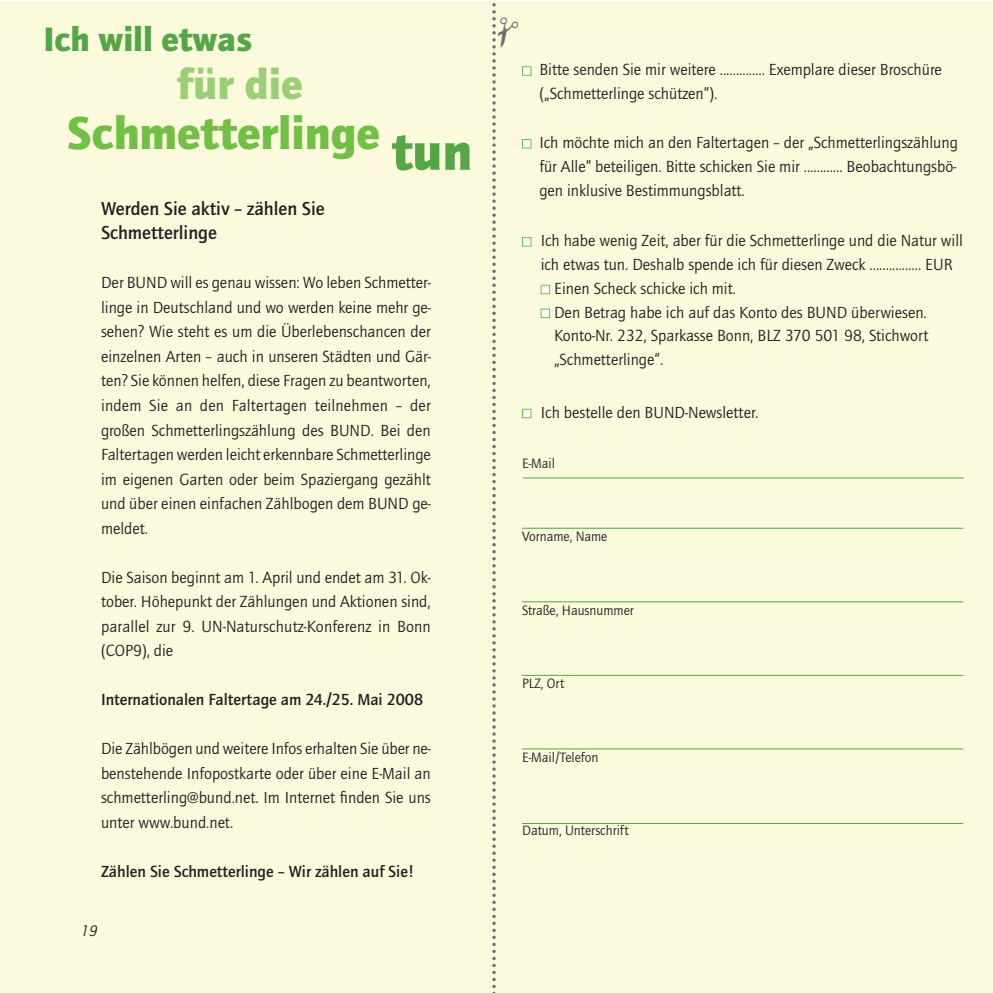
<style>
.page{position:relative;width:993px;height:993px;background:#fff}
.page>*{position:absolute;margin:0;border:0;box-sizing:border-box;transform-origin:0 0}
.t1{font:900 54.25px "Quay Itc T";color:#54a647}
.t2{font:900 47.25px "Quay Itc T";color:#71bf44}
.t3{font:900 43.75px "Quay Itc T";color:#9cce78}
.t4{font:900 35px "Quay Itc T";color:#54a647}
.t5{font:700 19.25px/24.5px "Quay Itc T";color:#231f20}
.t6{font:16.62px/24.5px "Quay Itc T";color:#231f20;text-align:justify}
.t7{font:700 16.62px "Quay Itc T";color:#231f20}
.t8{font:italic 15.75px "Quay Itc T";color:#231f20}
.t9{font:14px "Quay Itc T";color:#231f20}
.s1{font-family:"Agfa Rotis Sans Serif";font-weight:800}
.s2{color:#fff}
.s3{font-family:"Agfa Rotis Sans Serif"}
</style>
<div class="page">
<div style="left:0;top:2px;width:992px;height:990px;background:#fbfadc"></div>
<hr style="left:522px;top:527px;width:440px;height:1px;background:#54a647">
<hr style="left:522px;top:601px;width:440px;height:1px;background:#54a647">
<hr style="left:522px;top:674px;width:440px;height:1px;background:#54a647">
<hr style="left:522px;top:748px;width:440px;height:1px;background:#54a647">
<hr style="left:522px;top:822px;width:440px;height:1px;background:#54a647">
<hr style="left:522px;top:477px;width:441px;height:1px;background:#54a647">
<svg style="left:492px;top:3px;width:4px;height:989px"></svg>
<h3 class="t4" style="left:43px;top:25px;width:210px">Ich will etwas</h3>
<h3 class="t3" style="left:177px;top:66px;width:127px">für die</h3>
<h2 class="t2" style="left:67px;top:113px;width:314px">Schmetterlinge</h2>
<h1 class="t1" style="left:391px;top:129px;width:82px">tun</h1>
<p class="t5" style="left:101px;top:197px;width:225px">Werden Sie aktiv – zählen Sie<br>Schmetterlinge</p>
<p class="t6" style="left:101px;top:272px;width:331px">Der BUND will es genau wissen: Wo leben Schmetter&shy;linge in Deutschland und wo werden keine mehr ge&shy;sehen? Wie steht es um die Überlebenschancen der einzelnen Arten – auch in unseren Städten und Gär&shy;ten? Sie können helfen, diese Fragen zu beantworten, indem Sie an den Faltertagen teilnehmen – der großen Schmetterlingszählung des BUND. Bei den Faltertagen werden leicht erkennbare Schmetterlinge im eigenen Garten oder beim Spaziergang gezählt und über einen einfachen Zählbogen dem BUND ge&shy;meldet.</p>
<p class="t6" style="left:101px;top:566px;width:331px">Die Saison beginnt am 1. April und endet am 31. Ok&shy;tober. Höhepunkt der Zählungen und Aktionen sind, parallel zur 9. UN-Naturschutz-Konferenz in Bonn (COP9), die</p>
<p class="t7" style="left:101px;top:692px;width:323px">Internationalen Faltertage am 24.<span class="s1">/</span>25. Mai 2008</p>
<p class="t6" style="left:101px;top:737px;width:331px">Die Zählbögen und weitere Infos erhalten Sie über ne&shy;benstehende Infopostkarte oder über eine E-Mail an schmetterling@bund.net. Im Internet finden Sie uns unter www.bund.net.</p>
<p class="t7" style="left:101px;top:864px;width:314px">Zählen Sie Schmetterlinge – Wir zählen auf Sie!</p>
<p class="t8" style="left:81px;top:923px;width:18px">19</p>
<p class="t6" style="left:539px;top:59px;width:404px;line-height:23.8px;text-indent:-17px"><span class="s2">■</span> Bitte senden Sie mir weitere .............. Exemplare dieser Broschüre („Schmetterlinge schützen“).</p>
<p class="t6" style="left:539px;top:132px;width:420px;line-height:23.8px;text-indent:-17px"><span class="s2">■</span> Ich möchte mich an den Faltertagen – der „Schmetterlingszählung für Alle“ beteiligen. Bitte schicken Sie mir ............ Beobachtungsbö&shy;gen inklusive Bestimmungsblatt.</p>
<p class="t6" style="left:522px;top:230px;width:442px;line-height:23.8px;text-align:center"><span class="s2">■</span> Ich habe wenig Zeit, aber für die Schmetterlinge und die Natur will ich etwas tun. Deshalb spende ich für diesen Zweck ................ EUR</p>
<p class="t6" style="left:540px;top:277px;width:197px"><span class="s2">■</span> Einen Scheck schicke ich mit.</p>
<p class="t6" style="left:554px;top:301px;width:375px;line-height:23.8px;text-indent:-13px"><span class="s2">■</span> Den Betrag habe ich auf das Konto des BUND überwiesen.<br>Konto-Nr. 232, Sparkasse Bonn, BLZ 370 501 98, Stichwort „Schmetterlinge“.</p>
<p class="t6" style="left:522px;top:401px;width:238px"><span class="s2">■</span> Ich bestelle den BUND-Newsletter.</p>
<p class="t9" style="left:522px;top:457px;width:34px">E-Mail</p>
<p class="t9" style="left:522px;top:530px;width:87px">Vorname, Name</p>
<p class="t9" style="left:522px;top:604px;width:113px">Straße, Hausnummer</p>
<p class="t9" style="left:522px;top:677px;width:44px">PLZ, Ort</p>
<p class="t9" style="left:522px;top:751px;width:78px">E-Mail<span class="s3">/</span>Telefon</p>
<p class="t9" style="left:522px;top:824px;width:108px">Datum, Unterschrift</p>
</div>
